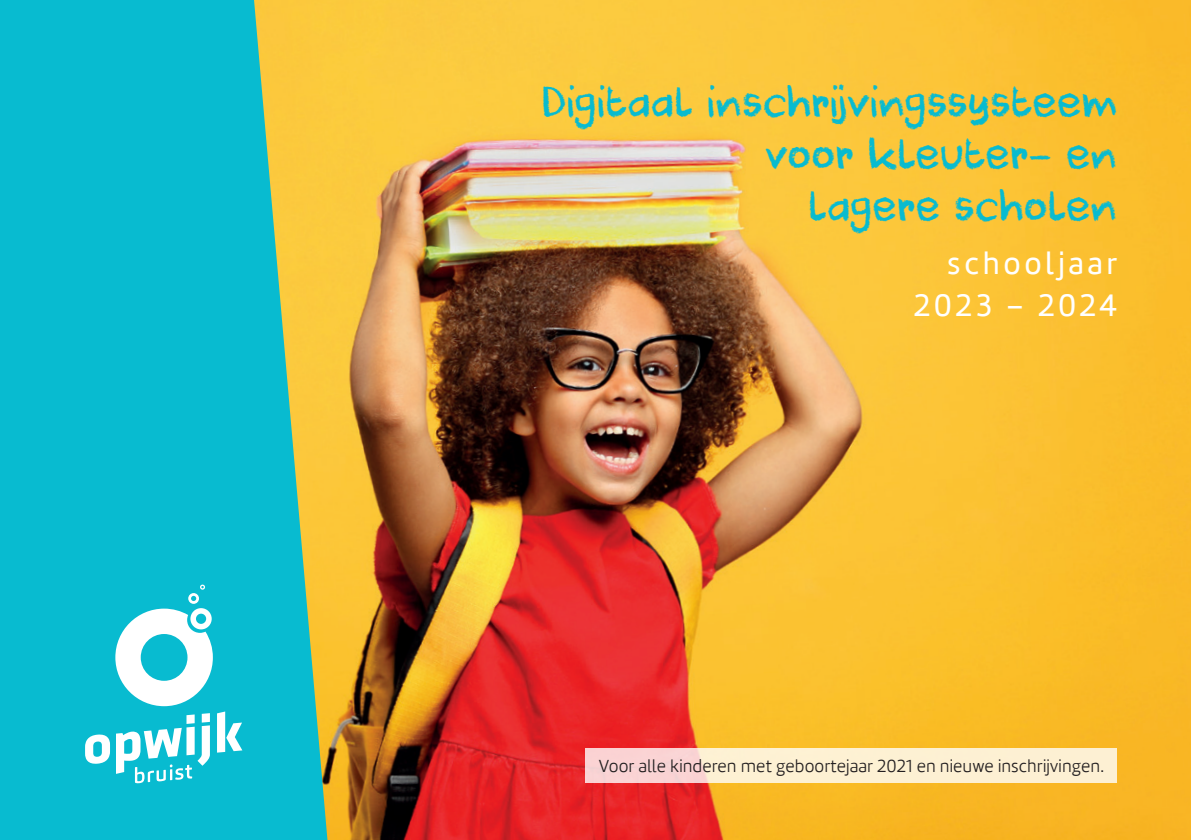
<style>
.page{position:relative;width:1191px;height:840px;background:#fff}
.page>*{position:absolute;margin:0;border:0;box-sizing:border-box;transform-origin:0 0}
.Titelniv1{font:40px/52px "DK Cool Crayon";color:#08bbd0;text-align:right}
.t1{font:32px/42px "Marine";letter-spacing:.115em;color:#fff;text-align:right}
.broodTekst{font:300 18px "Marine";letter-spacing:.005em;color:#231f20}
</style>
<div class="page">
<img style="left:327px;top:0;width:864px;height:839px">
<svg style="left:585px;top:748px;width:532px;height:34px;fill:#fdf0d3"></svg>
<svg style="left:0;top:0;width:327px;height:839px;fill:#08bbd0"></svg>
<svg style="left:115px;top:584px;width:98px;height:121px"></svg>
<svg style="left:217px;top:711px;width:25px;height:41px"></svg>
<svg style="left:85px;top:712px;width:125px;height:70px"></svg>
<p class="Titelniv1" style="left:542px;top:77px;width:577px">Digitaal inschrijvingssysteem voor kleuter- en<br>lagere scholen</p>
<p class="t1" style="left:914px;top:242px;width:205px">schooljaar<br>2023 – 2024</p>
<p class="broodTekst" style="left:599px;top:754px;width:507px">Voor alle kinderen met geboortejaar 2021 en nieuwe inschrijvingen.</p>
</div>
